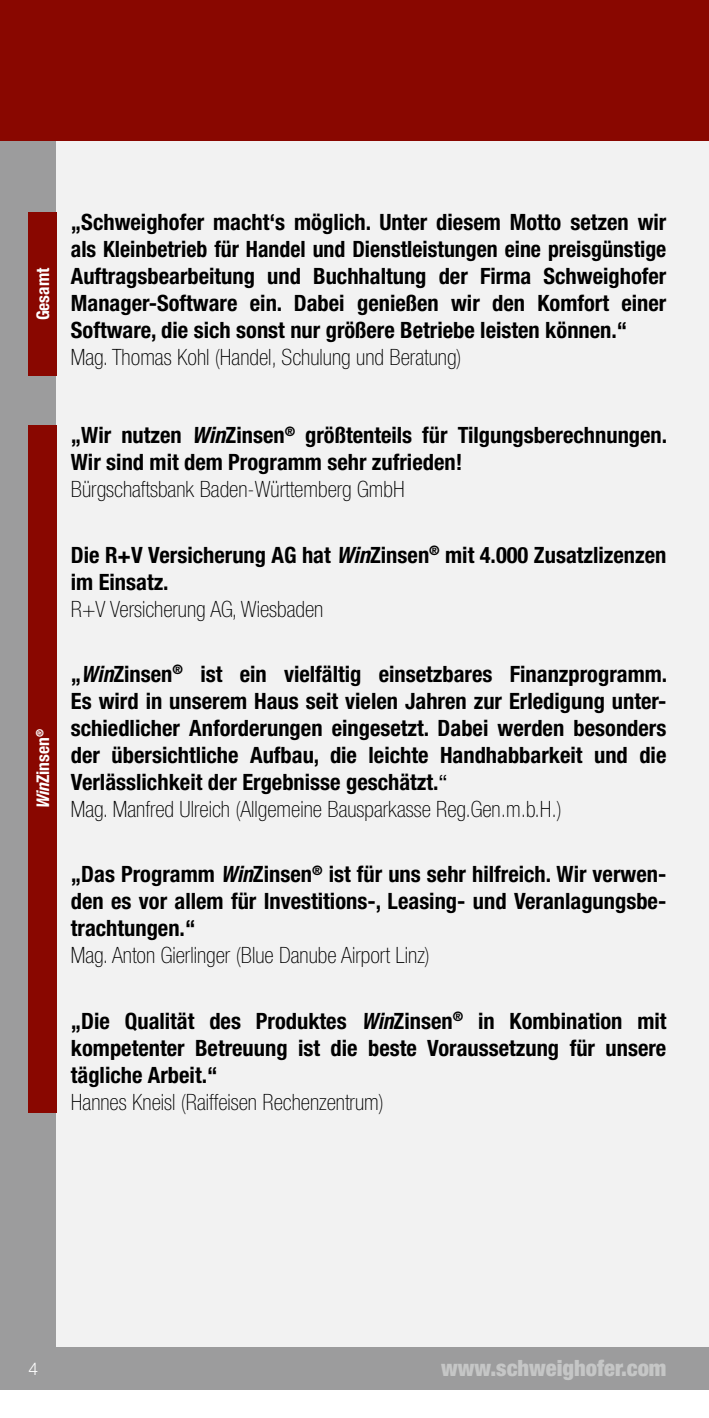
<style>
.page{position:relative;width:709px;height:1418px;background:#fff}
.page>*{position:absolute;margin:0;border:0;box-sizing:border-box;transform-origin:0 0}
.t1{font:700 condensed 22.5px/27px "Helvetica Neue";color:#000;text-align:justify}
.t2{font:100 condensed 22.5px "Helvetica Neue";color:#000}
.t3{font:900 condensed 22.5px "Helvetica Neue";color:#c5c6c6}
.t4{font:700 condensed 17.5px "Helvetica Neue";color:#fff}
.t5{font:300 17.5px "Helvetica Neue";color:#fff}
.s1{font-style:italic}
.s2{font-weight:400;font-stretch:normal;font-size:21.25px}
.s3{font-weight:100}
</style>
<div class="page">
<div style="left:0;top:1346px;width:680px;height:43px;background:#9c9c9d"></div>
<div style="left:0;top:0;width:680px;height:142px;background:#890700"></div>
<div style="left:0;top:142px;width:709px;height:1204px;background:#9c9c9d"></div>
<div style="left:680px;top:0;width:29px;height:142px;background:#890700"></div>
<div style="left:57px;top:142px;width:652px;height:1204px;background:#f2f2f2"></div>
<div style="left:680px;top:1346px;width:29px;height:43px;background:#9c9c9d"></div>
<div style="left:28px;top:425px;width:29px;height:688px;background:#890700"></div>
<div style="left:28px;top:213px;width:29px;height:163px;background:#890700"></div>
<p class="t4" style="left:32px;top:320px;width:54px;rotate:-90deg">Gesamt</p>
<p class="t1" style="left:71px;top:208px;width:597px">„Schweighofer macht‘s möglich. Unter diesem Motto setzen wir als Kleinbetrieb für Handel und Dienstleistungen eine preisgünstige Auftragsbearbeitung und Buchhaltung der Firma Schweighofer Manager-Software ein. Dabei genießen wir den Komfort einer Software, die sich sonst nur größere Betriebe leisten können.“</p>
<p class="t2" style="left:71px;top:345px;width:392px">Mag. Thomas Kohl (Handel, Schulung und Beratung)</p>
<p class="t4" style="left:32px;top:809px;width:82px;rotate:-90deg"><span class="s1">Win</span>Zinsen<sup>®</sup></p>
<p class="t1" style="left:71px;top:421px;width:598px">„Wir nutzen <span class="s1">Win</span>Zinsen<sup>®</sup> größtenteils für Tilgungsberechnungen.<br>Wir sind mit dem Programm sehr zufrieden!</p>
<p class="t2" style="left:71px;top:477px;width:335px">Bürgschaftsbank Baden-Württemberg GmbH</p>
<p class="t1" style="left:71px;top:541px;width:597px">Die R+V Versicherung AG hat <span class="s1">Win</span>Zinsen<sup>®</sup> mit 4.000 Zusatzlizenzen im Einsatz.</p>
<p class="t2" style="left:71px;top:596px;width:254px">R+V Versicherung AG, Wiesbaden</p>
<p class="t1" style="left:71px;top:660px;width:598px;text-align:left">„<span class="s1">Win</span>Zinsen<sup>®</sup> ist ein vielfältig einsetzbares Finanzprogramm.<br>Es wird in unserem Haus seit vielen Jahren zur Erledigung unter&shy;schiedlicher Anforderungen eingesetzt. Dabei werden besonders der übersichtliche Aufbau, die leichte Handhabbarkeit und die Verlässlichkeit der Ergebnisse geschätzt.<span class="s2">“<br></span><span class="s3">Mag. Manfred Ulreich (Allgemeine Bausparkasse Reg.Gen.m.b.H.)</span></p>
<p class="t1" style="left:71px;top:860px;width:597px">„Das Programm <span class="s1">Win</span>Zinsen<sup>®</sup> ist für uns sehr hilfreich. Wir verwen&shy;den es vor allem für Investitions-, Leasing- und Veranlagungsbe&shy;trachtungen.“</p>
<p class="t2" style="left:71px;top:942px;width:360px">Mag. Anton Gierlinger (Blue Danube Airport Linz)</p>
<p class="t1" style="left:71px;top:1006px;width:597px">„Die Qualität des Produktes <span class="s1">Win</span>Zinsen<sup>®</sup> in Kombination mit kompetenter Betreuung ist die beste Voraussetzung für unsere tägliche Arbeit.“</p>
<p class="t2" style="left:71px;top:1089px;width:314px">Hannes Kneisl (Raiffeisen Rechenzentrum)</p>
<p class="t5" style="left:28px;top:1358px;width:11px">4</p>
<p class="t3" style="left:441px;top:1353px;width:227px">www.schweighofer.com</p>
</div>
